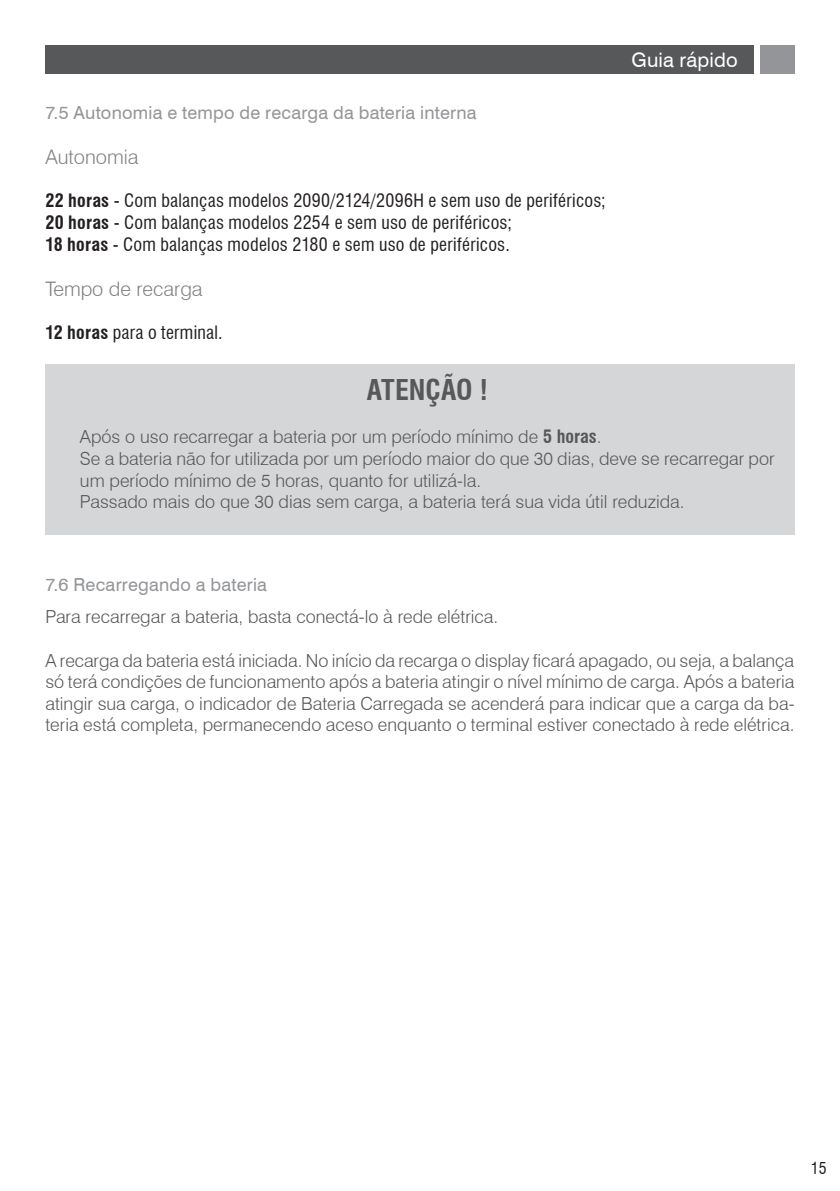
<style>
.page{position:relative;width:840px;height:1191px;background:#fff}
.page>*{position:absolute;margin:0;border:0;box-sizing:border-box;transform-origin:0 0}
.Título{font:700 condensed 28px "Swiss 721 BT";color:#57585a}
.Título-2{font:300 20px "Swiss 721 BT";color:#808285}
.t1{font:20px "Swiss 721 BT";letter-spacing:.01em;color:#fff}
.Título-3{font:300 18px/21.6px "Swiss 721 BT";color:#57585a}
.Texto{font:condensed 18px "Swiss 721 BT";letter-spacing:.015em;color:#231f20}
.SubTítulo{font:18px "Swiss 721 BT";letter-spacing:.015em;color:#939598}
.t2{font:condensed 16px "Swiss 721 BT";color:#231f20}
.s1{font-weight:700}
.s2{font-weight:700;font-stretch:condensed}
</style>
<div class="page">
<div style="left:45px;top:45px;width:708px;height:29px;background:#57585a"></div>
<div style="left:759px;top:45px;width:35px;height:29px;background:#939598"></div>
<div style="left:45px;top:365px;width:749px;height:170px;background:#d5d6d8"></div>
<p class="t1" style="left:631px;top:46px;width:108px">Guia rápido</p>
<p class="SubTítulo" style="left:45px;top:100px;width:432px">7.5 Autonomia e tempo de recarga da bateria interna</p>
<p class="Título-2" style="left:45px;top:145px;width:95px">Autonomia</p>
<p class="Texto" style="left:45px;top:190px;width:561px"><span class="s1">22 horas</span> - Com balanças modelos 2090/2124/2096H e sem uso de periféricos;</p>
<p class="Texto" style="left:45px;top:212px;width:468px"><span class="s1">20 horas</span> - Com balanças modelos 2254 e sem uso de periféricos;</p>
<p class="Texto" style="left:45px;top:233px;width:465px"><span class="s1">18 horas</span> - Com balanças modelos 2180 e sem uso de periféricos.</p>
<p class="Título-2" style="left:45px;top:277px;width:159px">Tempo de recarga</p>
<p class="Texto" style="left:45px;top:322px;width:179px"><span class="s1">12 horas</span> para o terminal.</p>
<p class="Título" style="left:366px;top:373px;width:122px">ATENÇÃO !</p>
<p class="Título-3" style="left:80px;top:426px;width:523px">Após o uso recarregar a bateria por um período mínimo de <span class="s2">5 horas</span>.</p>
<p class="Título-3" style="left:80px;top:447px;width:695px">Se a bateria não for utilizada por um período maior do que 30 dias, deve se recarregar por um período mínimo de 5 horas, quanto for utilizá-la.</p>
<p class="Título-3" style="left:80px;top:491px;width:606px">Passado mais do que 30 dias sem carga, a bateria terá sua vida útil reduzida.</p>
<p class="SubTítulo" style="left:45px;top:572px;width:223px">7.6 Recarregando a bateria</p>
<p class="Título-3" style="left:46px;top:606px;width:454px">Para recarregar a bateria, basta conectá-lo à rede elétrica.</p>
<p class="Título-3" style="left:45px;top:649px;width:750px;text-align:justify">A recarga da bateria está iniciada. No início da recarga o display ficará apagado, ou seja, a balança só terá condições de funcionamento após a bateria atingir o nível mínimo de carga. Após a bateria atingir sua carga, o indicador de Bateria Carregada se acenderá para indicar que a carga da ba&shy;teria está completa, permanecendo aceso enquanto o terminal estiver conectado à rede elétrica.</p>
<p class="t2" style="left:810px;top:1159px;width:17px">15</p>
</div>
